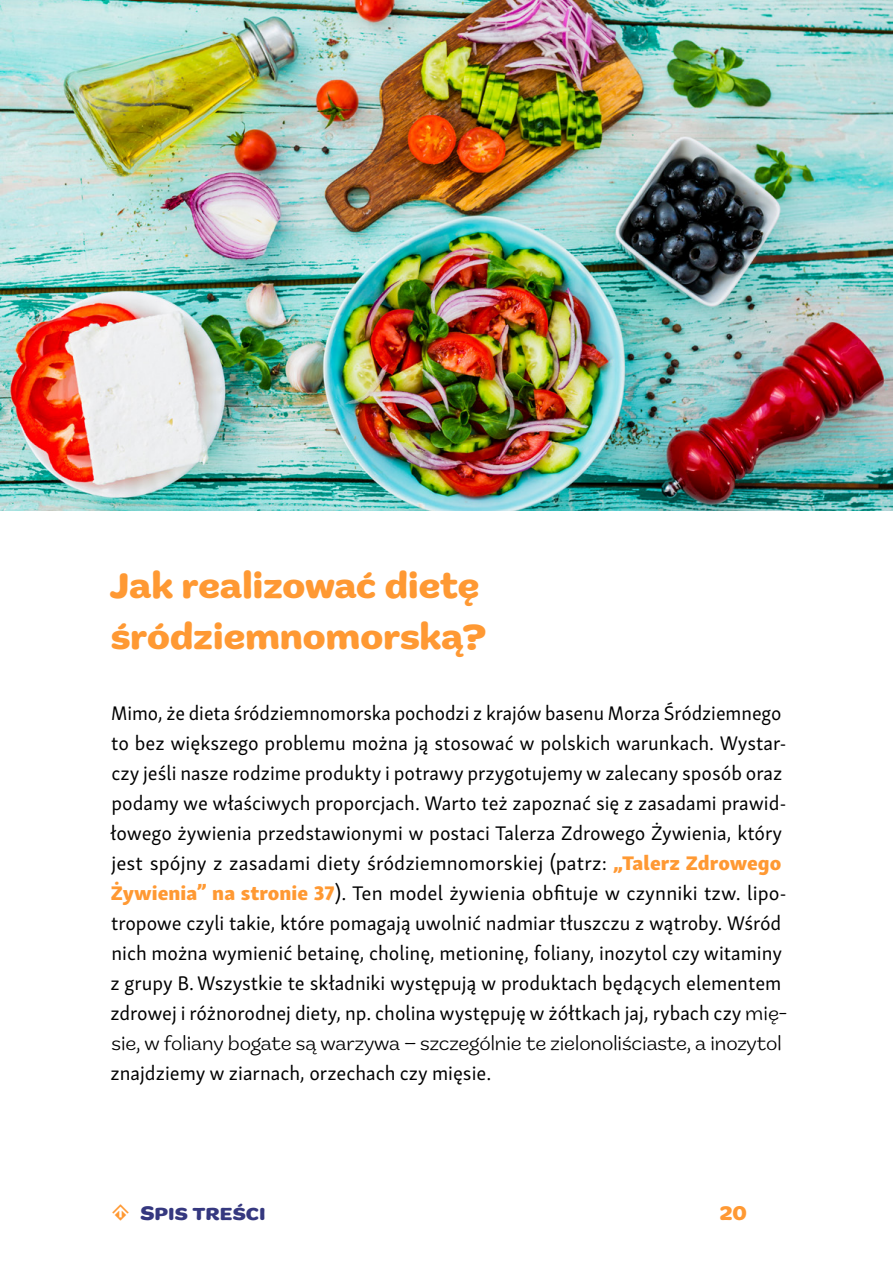
<style>
.page{position:relative;width:893px;height:1263px;background:#fff}
.page>*{position:absolute;margin:0;border:0;box-sizing:border-box;transform-origin:0 0}
.t1{font:700 37.5px/51px "Marigny";letter-spacing:.005em;color:#f93}
.t2{font:700 21px "Marigny";color:#35387f}
.t3{font:700 21px "Marigny";color:#f93}
.t4{font:20.25px/30px "Skolar Sans Latn";color:#000}
.t5{font:20.25px "Marigny";color:#000}
.s1{font-family:"Skolar Sans Latn Eb";color:#f93}
.s2{font-family:"Marigny"}
.s3{font-family:"Pointers";font-weight:400;color:#f93}
</style>
<div class="page">
<img style="left:0;top:0;width:893px;height:510px">
<h1 class="t1" style="left:109px;top:561px;width:379px">Jak realizować dietę śródziemnomorską?</h1>
<p class="t4" style="left:110px;top:697px;width:678px">Mimo, że dieta śródziemnomorska pochodzi z krajów basenu Morza Śródziemnego to bez większego problemu można ją stosować w polskich warunkach. Wystar&shy;czy jeśli nasze rodzime produkty i potrawy przygotujemy w zalecany sposób oraz podamy we właściwych proporcjach. Warto też zapoznać się z zasadami prawid&shy;łowego żywienia przedstawionymi w postaci Talerza Zdrowego Żywienia, który jest spójny z zasadami diety śródziemnomorskiej (patrz: <span class="s1">„Talerz Zdrowego Żywienia” na stronie 37</span>). Ten model żywienia obfituje w czynniki tzw. lipo&shy;tropowe czyli takie, które pomagają uwolnić nadmiar tłuszczu z wątroby. Wśród nich można wymienić betainę, cholinę, metioninę, foliany, inozytol czy witaminy z grupy B. Wszystkie te składniki występują w produktach będących elementem zdrowej i różnorodnej diety, np. cholina występuję w żółtkach jaj, rybach czy <span class="s2">mię-</span></p>
<p class="t5" style="left:111px;top:1031px;width:672px">sie, w foliany bogate są warzywa – szczególnie te zielonoliściaste, a inozytol</p>
<p class="t4" style="left:110px;top:1057px;width:382px">znajdziemy w ziarnach, orzechach czy mięsie.</p>
<p class="t2" style="left:111px;top:1201px;width:156px"><span class="s3">M</span> Spis treści</p>
<p class="t3" style="left:720px;top:1201px;width:28px">20</p>
</div>
